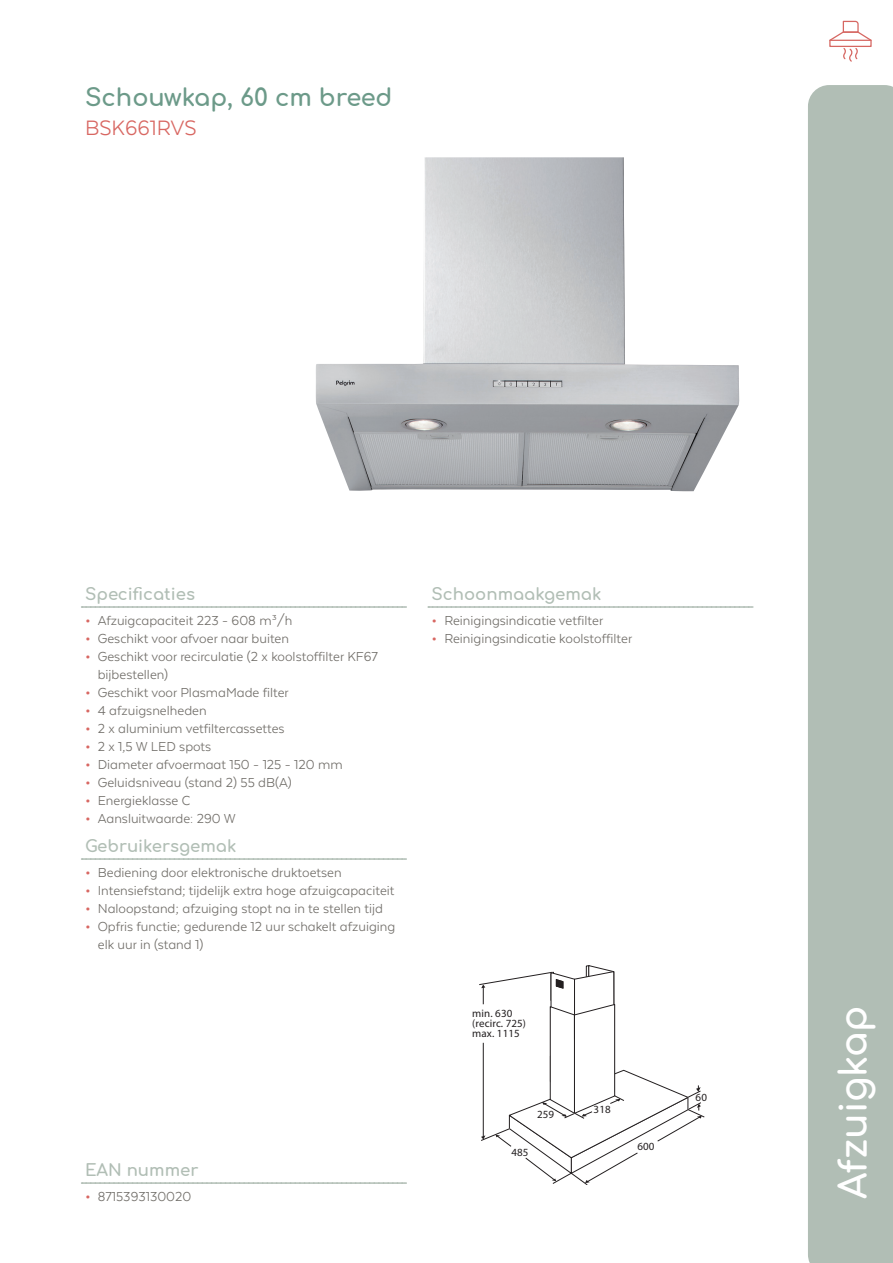
<style>
.page{position:relative;width:893px;height:1263px;background:#fff}
.page>*{position:absolute;margin:0;border:0;box-sizing:border-box;transform-origin:0 0}
.t1{font:700 37.5px "Comfortaa";color:#fff}
.Productomschrijving{font:700 24px "Comfortaa";color:#6c9a89}
.Typenummer{font:24px "Texta Alt";color:#d86762}
.producttekst_tussenk{font:700 16.5px "Comfortaa";color:#b1beb5}
.Producttekst_tussenk{font:700 16.5px "Comfortaa";color:#b1beb5}
.t2{font:15px/18px "Texta Alt";color:#706d68}
.t3{font:10.95px/10.1px "Helvetica Neue";letter-spacing:.01em;color:#231f20}
.s1{font-weight:700;font-size:18px;color:#d86762}
</style>
<div class="page">
<div style="left:808px;top:85px;width:85px;height:1178px;background:#b1beb5"></div>
<svg style="left:829px;top:20px;width:43px;height:42px"></svg>
<svg style="left:479px;top:965px;width:226px;height:220px"></svg>
<svg style="left:82px;top:606px;width:324px;height:2px"></svg>
<svg style="left:82px;top:858px;width:324px;height:2px"></svg>
<svg style="left:428px;top:606px;width:325px;height:2px"></svg>
<svg style="left:82px;top:1182px;width:324px;height:2px"></svg>
<img style="left:316px;top:157px;width:423px;height:335px">
<p class="Productomschrijving" style="left:85px;top:75px;width:309px">Schouwkap, 60 cm breed</p>
<p class="Typenummer" style="left:85px;top:115px;width:113px">BSK661RVS</p>
<p class="producttekst_tussenk" style="left:85px;top:579px;width:112px">Specificaties</p>
<p class="t2" style="left:85px;top:611px;width:209px"><span class="s1">•</span> Afzuigcapaciteit 223 - 608 m³/h</p>
<p class="t2" style="left:85px;top:629px;width:206px"><span class="s1">•</span> Geschikt voor afvoer naar buiten</p>
<p class="t2" style="left:98px;top:647px;width:282px;text-indent:-13px"><span class="s1">•</span> Geschikt voor recirculatie (2 x koolstoffilter KF67 bijbestellen)</p>
<p class="t2" style="left:85px;top:683px;width:205px"><span class="s1">•</span> Geschikt voor PlasmaMade filter</p>
<p class="t2" style="left:85px;top:701px;width:123px"><span class="s1">•</span> 4 afzuigsnelheden</p>
<p class="t2" style="left:85px;top:719px;width:201px"><span class="s1">•</span> 2 x aluminium vetfiltercassettes</p>
<p class="t2" style="left:85px;top:737px;width:128px"><span class="s1">•</span> 2 x 1,5 W LED spots</p>
<p class="t2" style="left:85px;top:755px;width:259px"><span class="s1">•</span> Diameter afvoermaat 150 - 125 - 120 mm</p>
<p class="t2" style="left:85px;top:773px;width:208px"><span class="s1">•</span> Geluidsniveau (stand 2) 55 dB(A)</p>
<p class="t2" style="left:85px;top:791px;width:107px"><span class="s1">•</span> Energieklasse C</p>
<p class="t2" style="left:85px;top:809px;width:152px"><span class="s1">•</span> Aansluitwaarde: 290 W</p>
<p class="producttekst_tussenk" style="left:85px;top:831px;width:153px">Gebruikersgemak</p>
<p class="t2" style="left:85px;top:863px;width:258px"><span class="s1">•</span> Bediening door elektronische druktoetsen</p>
<p class="t2" style="left:85px;top:881px;width:311px"><span class="s1">•</span> Intensiefstand; tijdelijk extra hoge afzuigcapaciteit</p>
<p class="t2" style="left:85px;top:899px;width:299px"><span class="s1">•</span> Naloopstand; afzuiging stopt na in te stellen tijd</p>
<p class="t2" style="left:98px;top:917px;width:299px;text-indent:-13px"><span class="s1">•</span> Opfris functie; gedurende 12 uur schakelt afzuiging elk uur in (stand 1)</p>
<p class="Producttekst_tussenk" style="left:85px;top:1155px;width:115px">EAN nummer</p>
<p class="t2" style="left:85px;top:1187px;width:108px"><span class="s1">•</span> 8715393130020</p>
<p class="producttekst_tussenk" style="left:432px;top:579px;width:171px">Schoonmaakgemak</p>
<p class="t2" style="left:432px;top:611px;width:173px"><span class="s1">•</span> Reinigingsindicatie vetfilter</p>
<p class="t2" style="left:432px;top:629px;width:202px"><span class="s1">•</span> Reinigingsindicatie koolstoffilter</p>
<p class="t3" style="left:472px;top:1008px;width:55px">min. 630 (recirc. 725) max. 1115</p>
<p class="t3" style="left:537px;top:1109px;width:19px">259</p>
<p class="t3" style="left:511px;top:1147px;width:19px">485</p>
<p class="t3" style="left:594px;top:1104px;width:19px">318</p>
<p class="t3" style="left:637px;top:1141px;width:19px">600</p>
<p class="t3" style="left:696px;top:1092px;width:13px">60</p>
<h1 class="t1" style="left:819px;top:1199px;width:195px;rotate:-90deg">Afzuigkap</h1>
</div>
